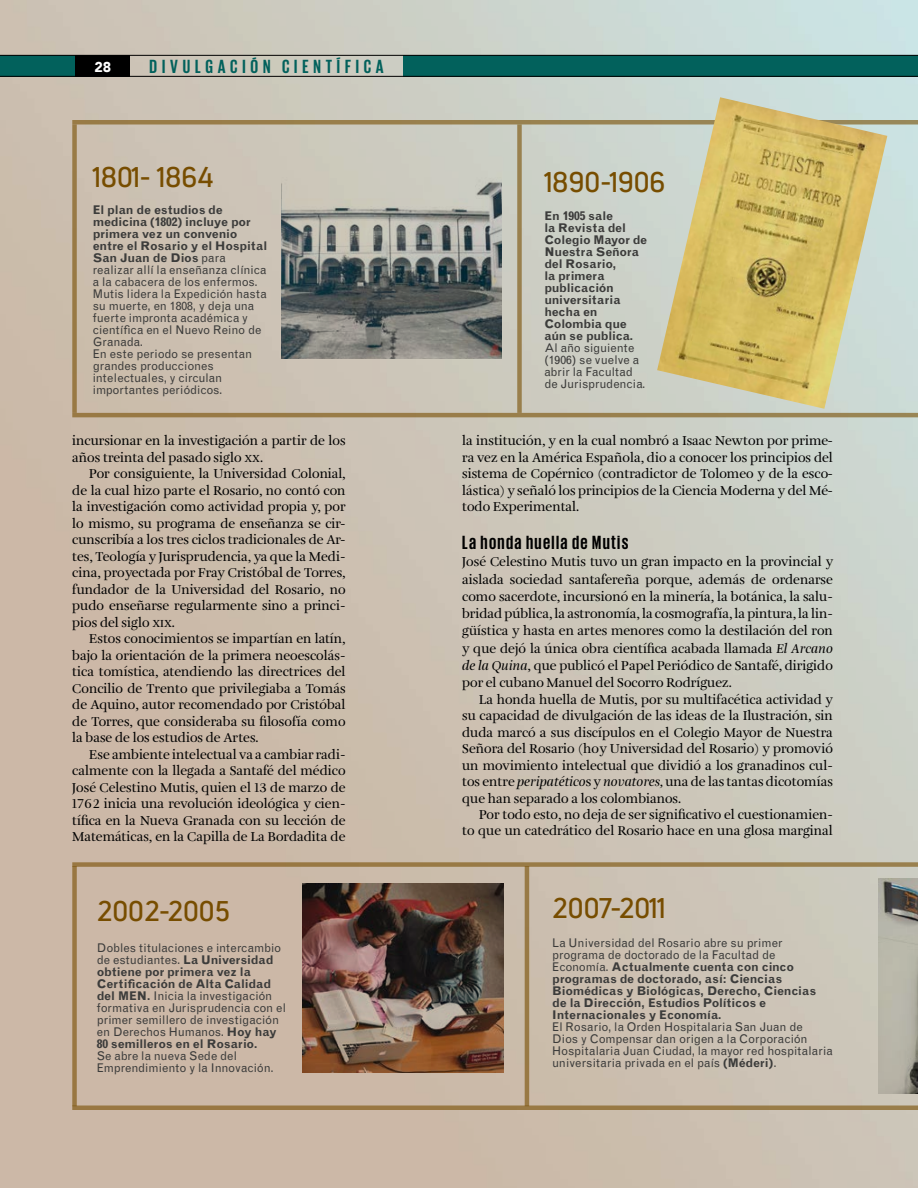
<style>
.page{position:relative;width:918px;height:1188px;background:#fff}
.page>*{position:absolute;margin:0;border:0;box-sizing:border-box;transform-origin:0 0}
.t1{font:28.5px "Estandar";color:#774d00}
.t2{font:700 19.5px "Giorgio Sans";letter-spacing:.25em;color:#02615c}
.t3{font:700 19.5px "Giorgio Sans";letter-spacing:.07em;color:#000}
.t4{font:900 14.25px "Avenir";color:#fff}
.t5{font:13.5px/16.5px "Amalia Pro";color:#000;text-align:justify}
.t6{font:12px/12px "Grotesque MT Std";color:#3c3c3b}
.t7{font:700 12px/12px "Grotesque MT Std";letter-spacing:-.015em;color:#3c3c3b}
.s1{font-weight:700}
.s2{font-style:italic}
.s3{font-weight:400}
</style>
<div class="page">
<img style="left:0;top:0;width:918px;height:1188px">
<svg style="left:0;top:55px;width:918px;height:22px;background:#386f69"></svg>
<hr style="left:72px;top:413px;width:846px;height:4px;background:#997f4a">
<hr style="left:72px;top:120px;width:846px;height:4px;background:#997f4c">
<div style="left:72px;top:124px;width:5px;height:289px;background:#987945"></div>
<div style="left:517px;top:124px;width:5px;height:289px;background:#99804e"></div>
<img style="left:657px;top:97px;width:230px;height:312px">
<img style="left:282px;top:171px;width:219px;height:187px">
<hr style="left:72px;top:1106px;width:846px;height:4px;background:#997843">
<div style="left:72px;top:862px;width:846px;height:5px;background:#997a46"></div>
<div style="left:72px;top:866px;width:5px;height:240px;background:#997742"></div>
<hr style="left:525px;top:866px;width:4px;height:240px;background:#987944">
<img style="left:303px;top:883px;width:201px;height:189px">
<img style="left:879px;top:878px;width:39px;height:216px">
<p class="t4" style="left:95px;top:55px;width:18px">28</p>
<h2 class="t2" style="left:150px;top:57px;width:236px">DIVULGACIÓN CIENTÍFICA</h2>
<h1 class="t1" style="left:93px;top:160px;width:122px">1801- 1864</h1>
<h1 class="t1" style="left:544px;top:165px;width:123px">1890-1906</h1>
<p class="t6" style="left:93px;top:204px;width:176px"><span class="s1">El plan de estudios de medicina (1802) incluye por primera vez un convenio entre el Rosario y el Hospital<br>San Juan de Dios</span> para realizar allí la enseñanza clínica a la cabacera de los enfermos.<br>Mutis lidera la Expedición hasta su muerte, en 1808, y deja una fuerte impronta académica y científica en el Nuevo Reino de<br>Granada.<br>En este periodo se presentan grandes producciones intelectuales, y circulan importantes periódicos.</p>
<p class="t7" style="left:544px;top:209px;width:104px">En 1905 sale<br>la Revista del<br>Colegio Mayor de<br>Nuestra Señora del Rosario,<br>la primera publicación universitaria hecha en<br>Colombia que aún se publica.</p>
<p class="t6" style="left:544px;top:342px;width:103px">Al año siguiente (1906) se vuelve a abrir la Facultad de Jurisprudencia.</p>
<p class="t5" style="left:72px;top:433px;width:275px">incursionar en la investigación a partir de los años treinta del pasado siglo xx.</p>
<p class="t5" style="left:72px;top:466px;width:275px;text-indent:17px">Por consiguiente, la Universidad Colonial, de la cual hizo parte el Rosario, no contó con la investigación como actividad propia y, por lo mismo, su programa de enseñanza se cir&shy;cunscribía a los tres ciclos tradicionales de Ar&shy;tes, Teología y Jurisprudencia, ya que la Medi&shy;cina, proyectada por Fray Cristóbal de Torres, fundador de la Universidad del Rosario, no pudo enseñarse regularmente sino a princi&shy;pios del siglo xix.</p>
<p class="t5" style="left:72px;top:631px;width:275px;text-indent:17px">Estos conocimientos se impartían en latín, bajo la orientación de la primera neoescolás&shy;tica tomística, atendiendo las directrices del Concilio de Trento que privilegiaba a Tomás de Aquino, autor recomendado por Cristóbal de Torres, que consideraba su filosofía como la base de los estudios de Artes.</p>
<p class="t5" style="left:72px;top:747px;width:275px;text-indent:17px">Ese ambiente intelectual va a cambiar radi&shy;calmente con la llegada a Santafé del médico José Celestino Mutis, quien el 13 de marzo de 1762 inicia una revolución ideológica y cien&shy;tífica en la Nueva Granada con su lección de Matemáticas, en la Capilla de La Bordadita de</p>
<h1 class="t1" style="left:97px;top:894px;width:135px">2002-2005</h1>
<p class="t6" style="left:97px;top:942px;width:191px">Dobles titulaciones e intercambio de estudiantes. <span class="s1">La Universidad obtiene por primera vez la<br>Certificación de Alta Calidad del MEN.</span> Inicia la investigación formativa en Jurisprudencia con el primer semillero de investigación en Derechos Humanos. <span class="s1">Hoy hay<br>80 semilleros en el Rosario.</span></p>
<p class="t6" style="left:97px;top:1050px;width:178px">Se abre la nueva Sede del<br>Emprendimiento y la Innovación.</p>
<p class="t5" style="left:462px;top:433px;width:372px">la institución, y en la cual nombró a Isaac Newton por prime&shy;ra vez en la América Española, dio a conocer los principios del sistema de Copérnico (contradictor de Tolomeo y de la esco&shy;lástica) y señaló los principios de la Ciencia Moderna y del Mé&shy;todo Experimental.</p>
<h2 class="t3" style="left:462px;top:533px;width:168px">La honda huella de Mutis</h2>
<p class="t5" style="left:462px;top:554px;width:372px;line-height:17.2px">José Celestino Mutis tuvo un gran impacto en la provincial y aislada sociedad santafereña porque, además de ordenarse como sacerdote, incursionó en la minería, la botánica, la salu&shy;bridad pública, la astronomía, la cosmografía, la pintura, la lin&shy;güística y hasta en artes menores como la destilación del ron y que dejó la única obra científica acabada llamada <span class="s2">El Arcano de la Quina</span>, que publicó el Papel Periódico de Santafé, dirigido por el cubano Manuel del Socorro Rodríguez.</p>
<p class="t5" style="left:462px;top:691px;width:372px;text-indent:17px">La honda huella de Mutis, por su multifacética actividad y su capacidad de divulgación de las ideas de la Ilustración, sin duda marcó a sus discípulos en el Colegio Mayor de Nuestra Señora del Rosario (hoy Universidad del Rosario) y promovió un movimiento intelectual que dividió a los granadinos cul&shy;tos entre <span class="s2">peripatético</span>s y <span class="s2">novatores,</span> una de las tantas dicotomías que han separado a los colombianos.</p>
<p class="t5" style="left:462px;top:807px;width:372px;text-align:right">Por todo esto, no deja de ser significativo el cuestionamien-<br>to que un catedrático del Rosario hace en una glosa marginal</p>
<h1 class="t1" style="left:552px;top:892px;width:115px">2007-2011</h1>
<p class="t7" style="left:552px;top:937px;width:265px"><span class="s3">La Universidad del Rosario abre su primer programa de doctorado de la Facultad de Economía.</span> Actualmente cuenta con cinco programas de doctorado, así: Ciencias Biomédicas y Biológicas, Derecho, Ciencias de la Dirección, Estudios Políticos e Internacionales y Economía.</p>
<p class="t6" style="left:552px;top:1021px;width:282px">El Rosario, la Orden Hospitalaria San Juan de<br>Dios y Compensar dan origen a la Corporación Hospitalaria Juan Ciudad, la mayor red hospitalaria universitaria privada en el país <span class="s1">(Méderi)</span>.</p>
</div>
